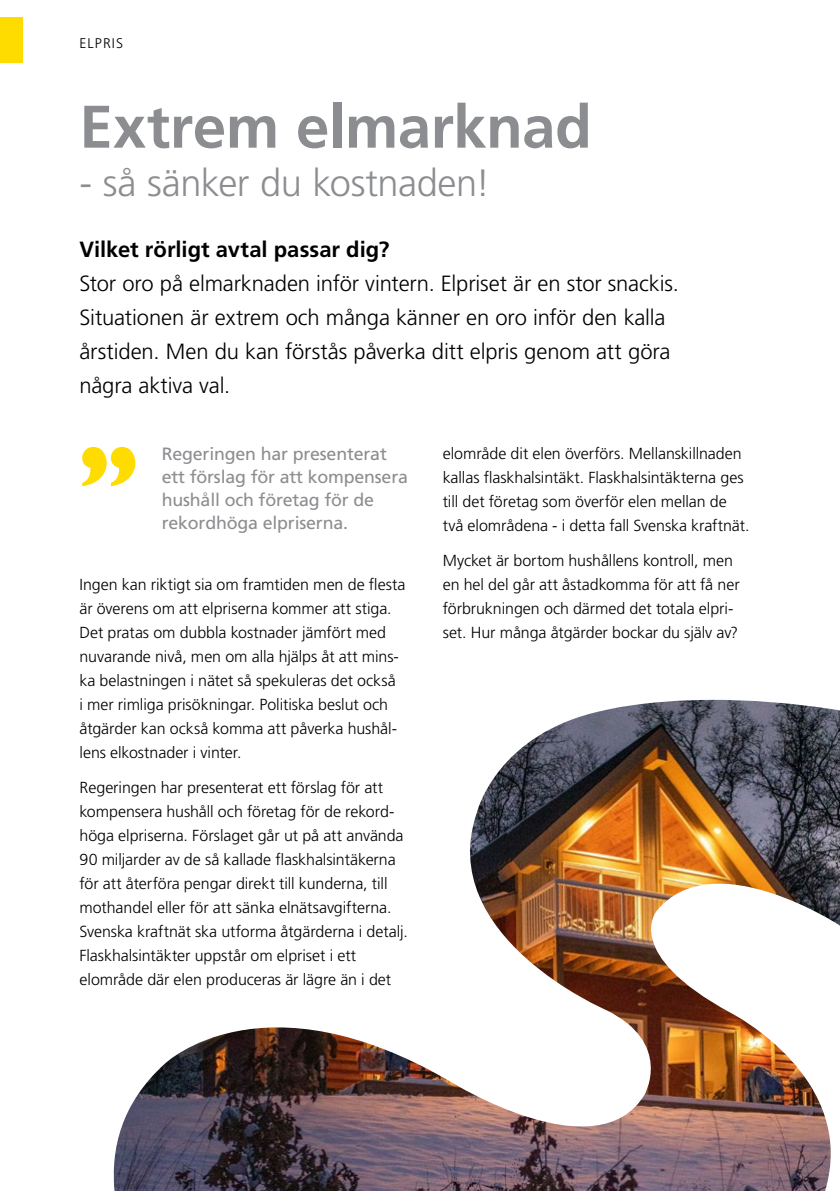
<style>
.page{position:relative;width:840px;height:1191px;background:#fff}
.page>*{position:absolute;margin:0;border:0;box-sizing:border-box;transform-origin:0 0}
.t1{font:700 106.4px "Gill Sans";color:#ffdc00}
.t2{font:700 60px "Frutiger";letter-spacing:-.005em;color:#8c8d90}
.t3{font:300 38px "Frutiger";letter-spacing:-.01em;color:#8c8d90}
.t4{font:300 22px/34px "Frutiger";letter-spacing:-.005em;color:#000}
.t5{font:700 22px "Frutiger";color:#000}
.t6{font:17.8px/22.8px "Frutiger";letter-spacing:-.01em;color:#8c8d90}
.t7{font:300 16px/24px "Frutiger LT Std";letter-spacing:-.005em;color:#000}
.t8{font:300 14px "Frutiger";letter-spacing:.08em;color:#000}
</style>
<div class="page">
<img style="left:113px;top:700px;width:726px;height:491px">
<div style="left:0;top:18px;width:23px;height:45px;background:#ffdc00"></div>
<p class="t8" style="left:79px;top:35px;width:45px">ELPRIS</p>
<h2 class="t2" style="left:79px;top:92px;width:513px">Extrem elmarknad</h2>
<h3 class="t3" style="left:79px;top:161px;width:412px">- så sänker du kostnaden!</h3>
<h3 class="t5" style="left:79px;top:236px;width:311px">Vilket rörligt avtal passar dig?</h3>
<h3 class="t4" style="left:79px;top:267px;width:600px">Stor oro på elmarknaden inför vintern. Elpriset är en stor snackis.<br>Situationen är extrem och många känner en oro inför den kalla årstiden. Men du kan förstås påverka ditt elpris genom att göra några aktiva val.</h3>
<h1 class="t1" style="left:79px;top:399px;width:61px">”</h1>
<p class="t6" style="left:162px;top:443px;width:248px">Regeringen har presenterat ett förslag för att kompensera hushåll och företag för de</p>
<p class="t6" style="left:162px;top:511px;width:188px">rekordhöga elpriserna.</p>
<p class="t7" style="left:79px;top:572px;width:327px">Ingen kan riktigt sia om framtiden men de flesta är överens om att elpriserna kommer att stiga.<br>Det pratas om dubbla kostnader jämfört med nuvarande nivå, men om alla hjälps åt att mins&shy;ka belastningen i nätet så spekuleras det också<br>i mer rimliga prisökningar. Politiska beslut och åtgärder kan också komma att påverka hushål&shy;lens elkostnader i vinter.</p>
<p class="t7" style="left:79px;top:776px;width:330px">Regeringen har presenterat ett förslag för att kompensera hushåll och företag för de rekord&shy;höga elpriserna. Förslaget går ut på att använda 90 miljarder av de så kallade flaskhalsintäkerna för att återföra pengar direkt till kunderna, till mothandel eller för att sänka elnätsavgifterna.<br>Svenska kraftnät ska utforma åtgärderna i detalj.<br>Flaskhalsintäkter uppstår om elpriset i ett elområde där elen produceras är lägre än i det</p>
<p class="t7" style="left:442px;top:441px;width:308px">elområde dit elen överförs. Mellanskillnaden kallas flaskhalsintäkt. Flaskhalsintäkterna ges till det företag som överför elen mellan de två elområdena - i detta fall Svenska kraftnät.</p>
<p class="t7" style="left:442px;top:549px;width:298px">Mycket är bortom hushållens kontroll, men en hel del går att åstadkomma för att få ner förbrukningen och därmed det totala elpri&shy;set. Hur många åtgärder bockar du själv av?</p>
</div>
